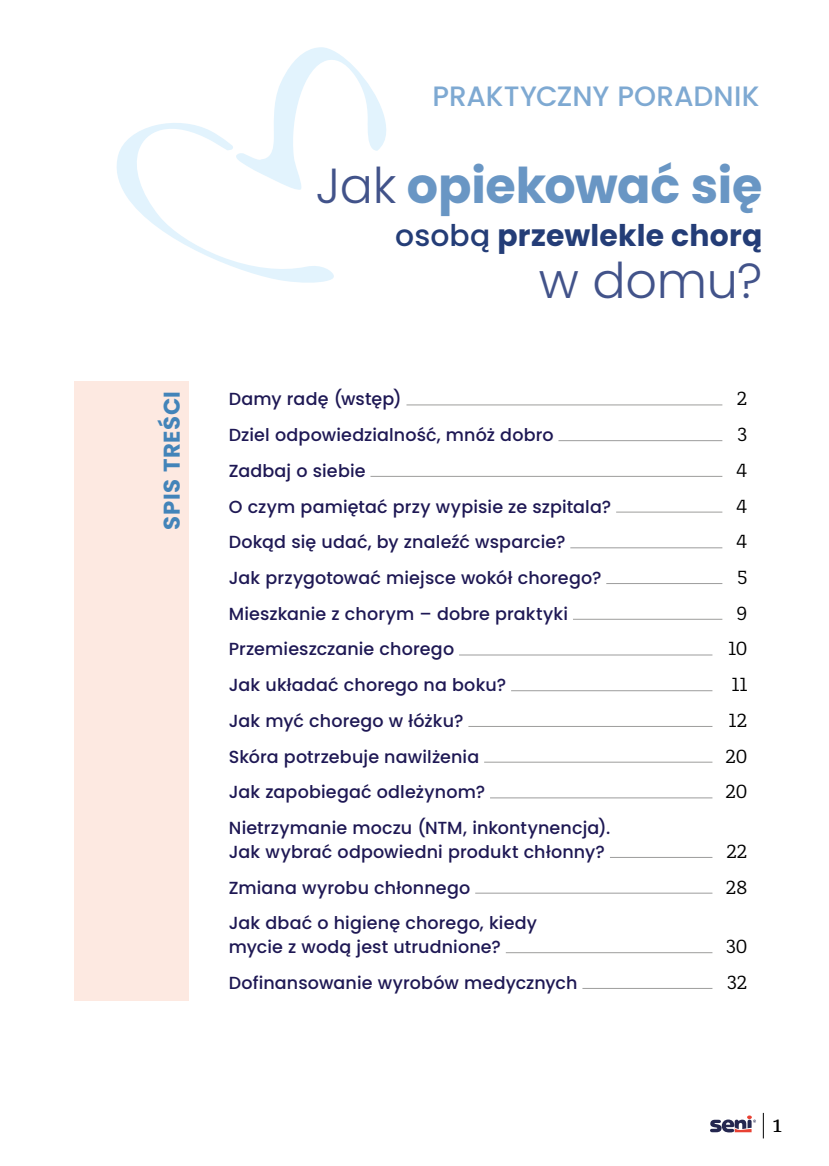
<style>
.page{position:relative;width:829px;height:1166px;background:#fff}
.page>*{position:absolute;margin:0;border:0;box-sizing:border-box;transform-origin:0 0}
.t1{font:700 49.18px "Poppins";letter-spacing:-.005em;color:#6996c4}
.t2{font:300 49.18px "Poppins";color:#42538a}
.t3{font:700 29.75px "Poppins";letter-spacing:.01em;color:#243d77}
.t4{font:500 28px "Poppins";color:#7ea9d2}
.t5{font:700 22.75px "Poppins";letter-spacing:.025em;color:#4384b9}
.t6{font:20.12px/35.7px "Zilla Slab";letter-spacing:-.01em;color:#000}
.t7{font:500 17.5px/35.7px "Poppins";letter-spacing:.01em;color:#1e1854}
.t8{font:17.5px "Roboto Serif 20 pt";color:#000}
.s1{font-weight:300;color:#42538a}
.s2{font-weight:500}
</style>
<div class="page">
<hr style="left:293px;top:404px;width:429px;height:1px;background:#9d9d9c">
<hr style="left:293px;top:440px;width:429px;height:1px;background:#9d9d9c">
<hr style="left:293px;top:476px;width:429px;height:1px;background:#9d9d9c">
<hr style="left:293px;top:512px;width:429px;height:1px;background:#9d9d9c">
<hr style="left:293px;top:547px;width:429px;height:1px;background:#9d9d9c">
<hr style="left:293px;top:583px;width:429px;height:1px;background:#9d9d9c">
<hr style="left:293px;top:619px;width:429px;height:1px;background:#9d9d9c">
<hr style="left:293px;top:654px;width:419px;height:1px;background:#9d9d9c">
<hr style="left:293px;top:690px;width:419px;height:1px;background:#9d9d9c">
<hr style="left:293px;top:726px;width:419px;height:1px;background:#9d9d9c">
<hr style="left:293px;top:762px;width:419px;height:1px;background:#9d9d9c">
<hr style="left:293px;top:797px;width:419px;height:1px;background:#9d9d9c">
<hr style="left:293px;top:857px;width:419px;height:1px;background:#9d9d9c">
<hr style="left:293px;top:893px;width:419px;height:1px;background:#9d9d9c">
<hr style="left:293px;top:952px;width:419px;height:1px;background:#9d9d9c">
<hr style="left:293px;top:988px;width:419px;height:1px;background:#9d9d9c">
<div style="left:229px;top:401px;width:177px;height:9px;background:#fff"></div>
<div style="left:229px;top:437px;width:329px;height:9px;background:#fff"></div>
<div style="left:229px;top:473px;width:141px;height:9px;background:#fff"></div>
<div style="left:229px;top:509px;width:387px;height:8px;background:#fff"></div>
<div style="left:229px;top:544px;width:341px;height:9px;background:#fff"></div>
<div style="left:229px;top:580px;width:377px;height:9px;background:#fff"></div>
<div style="left:229px;top:616px;width:344px;height:9px;background:#fff"></div>
<div style="left:229px;top:652px;width:230px;height:8px;background:#fff"></div>
<div style="left:229px;top:687px;width:282px;height:9px;background:#fff"></div>
<div style="left:229px;top:723px;width:239px;height:9px;background:#fff"></div>
<div style="left:229px;top:759px;width:255px;height:8px;background:#fff"></div>
<div style="left:229px;top:794px;width:261px;height:9px;background:#fff"></div>
<div style="left:229px;top:854px;width:381px;height:9px;background:#fff"></div>
<div style="left:229px;top:890px;width:246px;height:8px;background:#fff"></div>
<div style="left:229px;top:949px;width:276px;height:9px;background:#fff"></div>
<div style="left:229px;top:985px;width:353px;height:9px;background:#fff"></div>
<div style="left:74px;top:381px;width:115px;height:620px;background:#fde9e1"></div>
<svg style="left:762px;top:1113px;width:1px;height:25px"></svg>
<svg style="left:710px;top:1115px;width:46px;height:17px"></svg>
<svg style="left:116px;top:47px;width:270px;height:236px"></svg>
<h3 class="t5" style="left:158px;top:530px;width:140px;rotate:-90deg">SPIS TREŚCI</h3>
<h3 class="t4" style="left:432px;top:79px;width:328px">PRAKTYCZNY PORADNIK</h3>
<h1 class="t1" style="left:316px;top:157px;width:448px"><span class="s1">Jak</span> opiekować się</h1>
<h2 class="t3" style="left:395px;top:218px;width:368px"><span class="s2">osobą</span> przewlekle chorą</h2>
<h1 class="t2" style="left:538px;top:252px;width:225px">w domu?</h1>
<p class="t7" style="left:229px;top:381px;width:384px">Damy radę (wstęp)<br>Dziel odpowiedzialność, mnóż dobro<br>Zadbaj o siebie<br>O czym pamiętać przy wypisie ze szpitala?<br>Dokąd się udać, by znaleźć wsparcie?<br>Jak przygotować miejsce wokół chorego?<br>Mieszkanie z chorym – dobre praktyki<br>Przemieszczanie chorego<br>Jak układać chorego na boku?<br>Jak myć chorego w łóżku?<br>Skóra potrzebuje nawilżenia<br>Jak zapobiegać odleżynom?<br>Nietrzymanie moczu (NTM, inkontynencja).</p>
<p class="t7" style="left:229px;top:834px;width:377px">Jak wybrać odpowiedni produkt chłonny?<br>Zmiana wyrobu chłonnego<br>Jak dbać o higienę chorego, kiedy</p>
<p class="t7" style="left:229px;top:929px;width:350px">mycie z wodą jest utrudnione?<br>Dofinansowanie wyrobów medycznych</p>
<p class="t6" style="left:725px;top:381px;width:23px;text-align:center">2<br>3<br>4<br>4<br>4<br>5<br>9<br>10<br>11<br>12<br>20<br>20</p>
<p class="t6" style="left:725px;top:833px;width:23px">22<br>28</p>
<p class="t6" style="left:726px;top:929px;width:23px">30<br>32</p>
<p class="t8" style="left:772px;top:1112px;width:11px">1</p>
</div>
